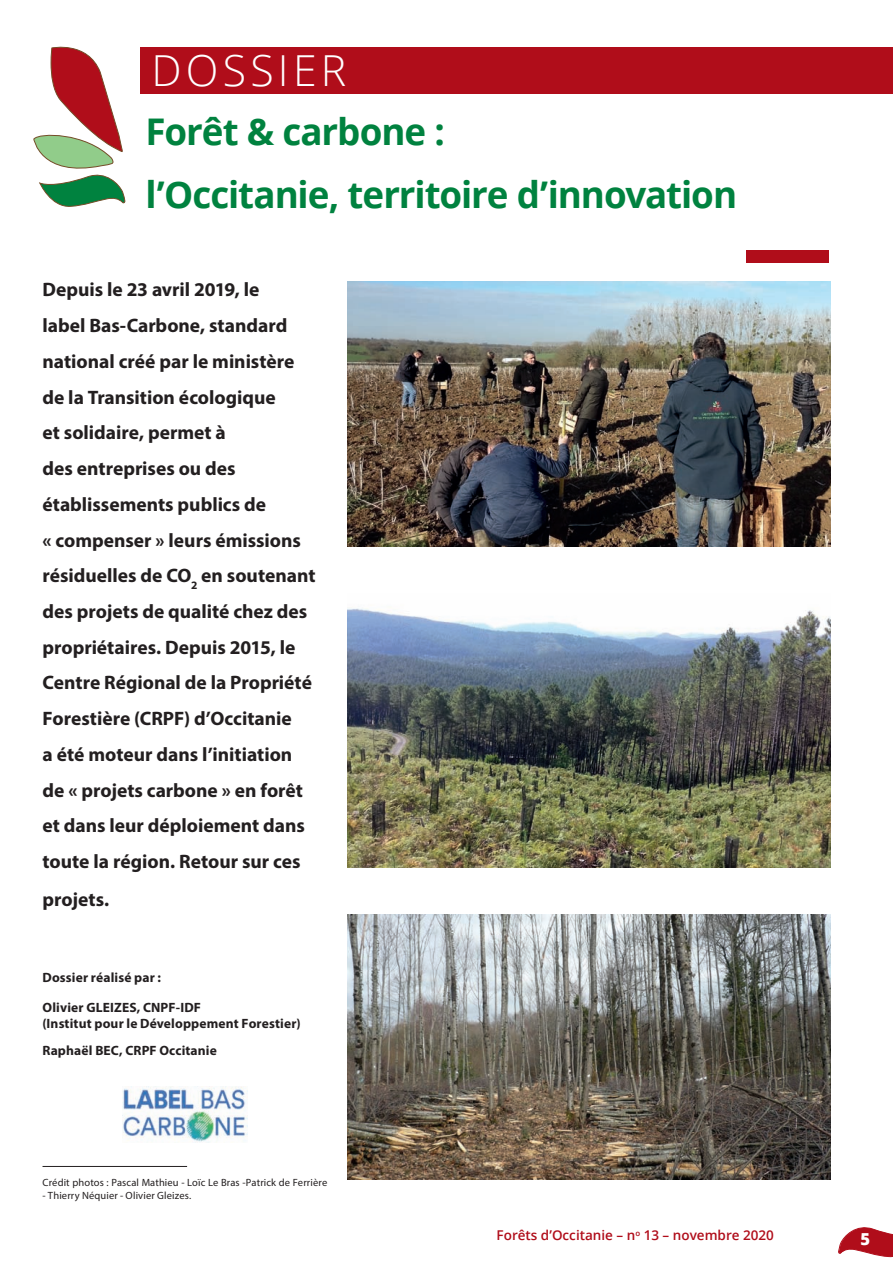
<style>
.page{position:relative;width:893px;height:1263px;background:#fff}
.page>*{position:absolute;margin:0;border:0;box-sizing:border-box;transform-origin:0 0}
.t1{font:300 42.75px "Open Sans";letter-spacing:.1em;color:#fff}
.t2{font:700 36.75px "Open Sans";letter-spacing:-.03em;color:#00823f}
.t3{font:700 19.5px/35.7px "Myriad Pro";color:#231f20}
.t4{font:800 16.5px "Open Sans";color:#fff}
.t5{font:700 13.5px/29.4px "Myriad Pro";letter-spacing:.01em;color:#231f20}
.t6{font:600 13.5px "Open Sans";color:#b00d1a}
.t7{font:10.5px "Myriad Pro";letter-spacing:.015em;color:#231f20}
</style>
<div class="page">
<svg style="left:838px;top:1227px;width:55px;height:31px"></svg>
<svg style="left:33px;top:46px;width:93px;height:161px"></svg>
<div style="left:140px;top:47px;width:753px;height:47px;background:#b00d1a"></div>
<div style="left:747px;top:250px;width:82px;height:13px;background:#b00d1a"></div>
<hr style="left:43px;top:1166px;width:144px;height:1px;background:#231f20">
<img style="left:348px;top:914px;width:483px;height:265px">
<img style="left:348px;top:608px;width:483px;height:259px">
<img style="left:348px;top:282px;width:483px;height:265px">
<img style="left:123px;top:1086px;width:124px;height:57px">
<h1 class="t1" style="left:151px;top:41px;width:196px">DOSSIER</h1>
<h2 class="t2" style="left:145px;top:106px;width:301px">Forêt &amp; carbone :</h2>
<h2 class="t2" style="left:145px;top:169px;width:593px">l’Occitanie, territoire d’innovation</h2>
<p class="t3" style="left:43px;top:271px;width:274px">Depuis le 23 avril 2019, le<br>label Bas-Carbone, standard national créé par le ministère de la Transition écologique<br>et solidaire, permet à<br>des entreprises ou des établissements publics de<br>« compenser » leurs émissions résiduelles de CO<sub>2</sub> en soutenant des projets de qualité chez des propriétaires. Depuis 2015, le<br>Centre Régional de la Propriété<br>Forestière (CRPF) d’Occitanie<br>a été moteur dans l’initiation de « projets carbone » en forêt et dans leur déploiement dans toute la région. Retour sur ces</p>
<p class="t3" style="left:43px;top:881px;width:68px">projets.</p>
<p class="t5" style="left:43px;top:962px;width:160px">Dossier réalisé par :<br>Olivier GLEIZES, CNPF-IDF</p>
<p class="t5" style="left:43px;top:1009px;width:260px;line-height:26.7px">(Institut pour le Développement Forestier)<br>Raphaël BEC, CRPF Occitanie</p>
<p class="t7" style="left:43px;top:1176px;width:286px">Crédit photos : Pascal Mathieu - Loïc Le Bras -Patrick de Ferrière</p>
<p class="t7" style="left:43px;top:1189px;width:150px">- Thierry Néquier - Olivier Gleizes.</p>
<p class="t6" style="left:497px;top:1226px;width:279px">Forêts d’Occitanie – n<sup>o</sup> 13 – novembre 2020</p>
<p class="t4" style="left:860px;top:1226px;width:11px">5</p>
</div>
